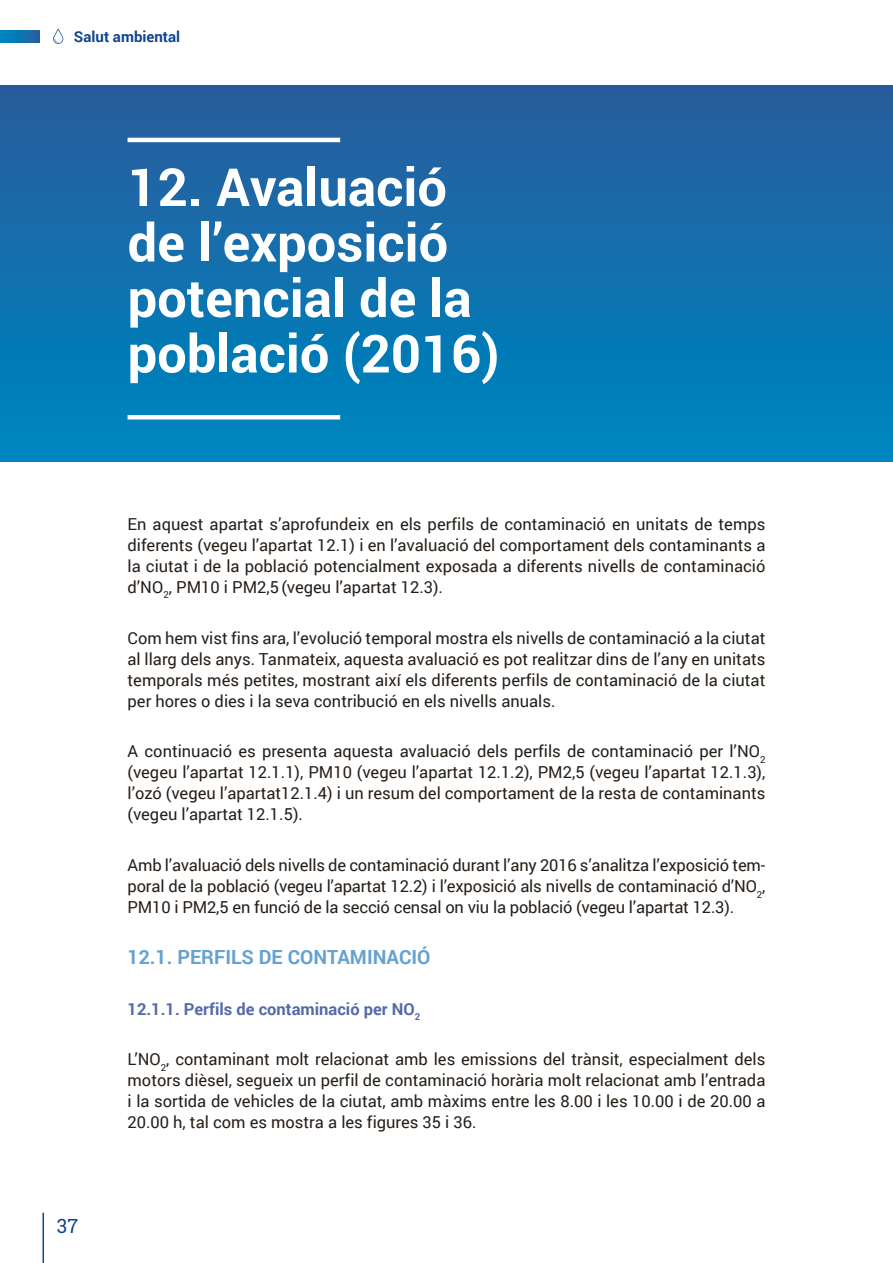
<style>
.page{position:relative;width:893px;height:1263px;background:#fff}
.page>*{position:absolute;margin:0;border:0;box-sizing:border-box;transform-origin:0 0}
.t1{font:700 52.5px/55.5px "Roboto";color:#fff}
.t2{font:700 19.5px "Roboto";color:#65a2d0}
.t3{font:19.5px "Roboto Slab";color:#0f458f}
.t4{font:16.5px/21px "Roboto";color:#261e18;text-align:justify}
.t5{font:700 16.5px "Roboto";color:#546aa9}
.t6{font:700 15px "Roboto";color:#0f458f}
</style>
<div class="page">
<hr style="left:43px;top:1213px;width:1px;height:50px;background:#0f458f">
<svg style="left:53px;top:29px;width:10px;height:15px"></svg>
<svg style="left:0;top:30px;width:39px;height:13px"></svg>
<div style="left:0;top:85px;width:893px;height:377px;background:linear-gradient(to bottom,#295b9c,#0087c0)"></div>
<hr style="left:128px;top:138px;width:212px;height:4px;background:#fff">
<hr style="left:128px;top:415px;width:212px;height:4px;background:#fff">
<p class="t6" style="left:74px;top:28px;width:108px">Salut ambiental</p>
<h1 class="t1" style="left:128px;top:159px;width:373px">12. Avaluació de l’exposició potencial de la població (2016)</h1>
<p class="t3" style="left:57px;top:1212px;width:23px">37</p>
<p class="t4" style="left:128px;top:513px;width:639px">En aquest apartat s’aprofundeix en els perfils de contaminació en unitats de temps diferents (vegeu l’apartat 12.1) i en l’avaluació del comportament dels contaminants a la ciutat i de la població potencialment exposada a diferents nivells de contaminació d’NO<sub>2</sub>, PM10 i PM2,5 (vegeu l’apartat 12.3).</p>
<p class="t4" style="left:128px;top:627px;width:639px">Com hem vist fins ara, l’evolució temporal mostra els nivells de contaminació a la ciutat al llarg dels anys. Tanmateix, aquesta avaluació es pot realitzar dins de l’any en unitats temporals més petites, mostrant així els diferents perfils de contaminació de la ciutat per hores o dies i la seva contribució en els nivells anuals.</p>
<p class="t4" style="left:128px;top:741px;width:639px">A continuació es presenta aquesta avaluació dels perfils de contaminació per l’NO<sub>2 </sub>(vegeu l’apartat 12.1.1), PM10 (vegeu l’apartat 12.1.2), PM2,5 (vegeu l’apartat 12.1.3), l’ozó (vegeu l’apartat12.1.4) i un resum del comportament de la resta de contaminants (vegeu l’apartat 12.1.5).</p>
<p class="t4" style="left:128px;top:855px;width:639px">Amb l’avaluació dels nivells de contaminació durant l’any 2016 s’analitza l’exposició tem&shy;poral de la població (vegeu l’apartat 12.2) i l’exposició als nivells de contaminació d’NO<sub>2</sub>, PM10 i PM2,5 en funció de la secció censal on viu la població (vegeu l’apartat 12.3).</p>
<p class="t2" style="left:128px;top:945px;width:304px">12.1. PERFILS DE CONTAMINACIÓ</p>
<p class="t5" style="left:128px;top:999px;width:294px">12.1.1. Perfils de contaminació per NO<sub>2</sub></p>
<p class="t4" style="left:128px;top:1049px;width:639px">L’NO<sub>2</sub>, contaminant molt relacionat amb les emissions del trànsit, especialment dels motors dièsel, segueix un perfil de contaminació horària molt relacionat amb l’entrada i la sortida de vehicles de la ciutat, amb màxims entre les 8.00 i les 10.00 i de 20.00 a 20.00 h, tal com es mostra a les figures 35 i 36.</p>
</div>
